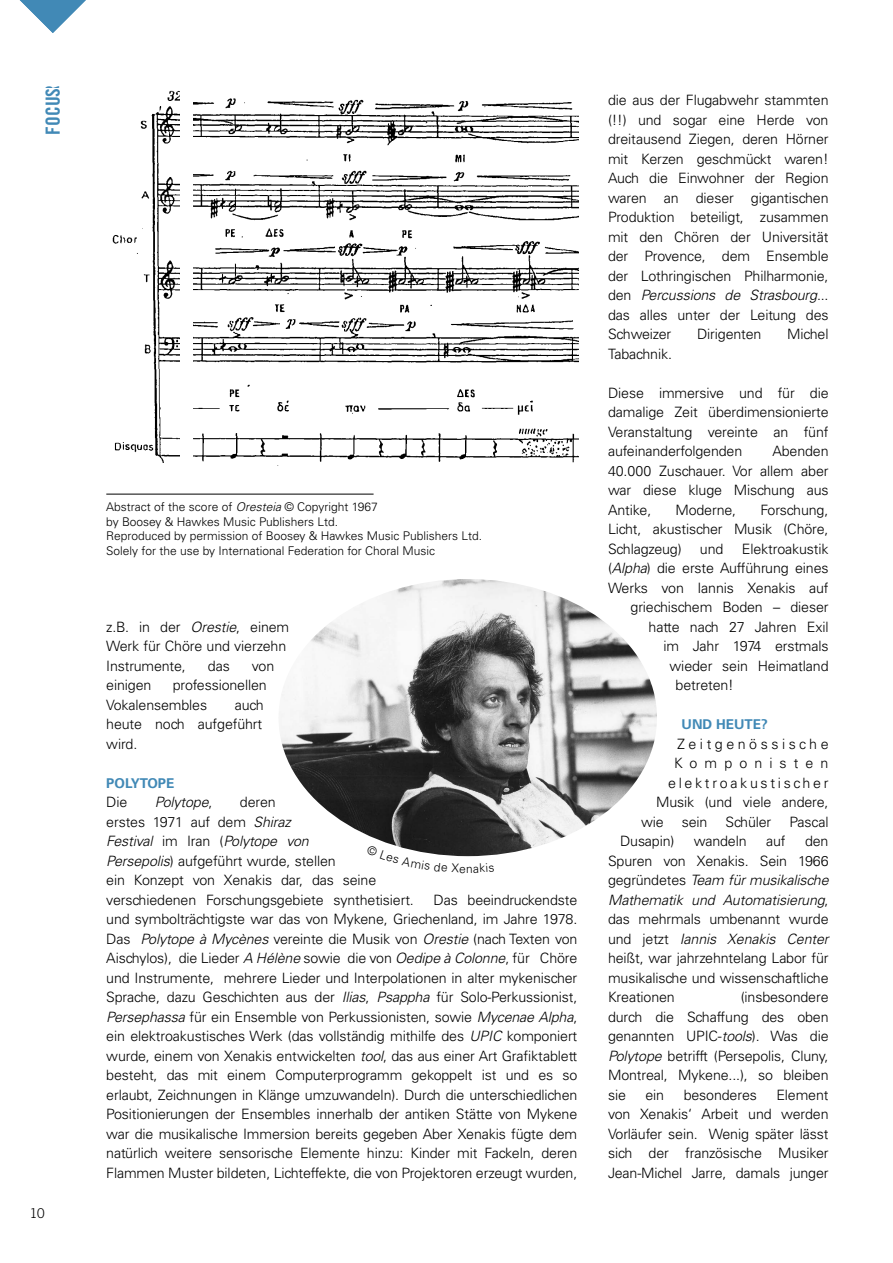
<style>
.page{position:relative;width:893px;height:1263px;background:#fff}
.page>*{position:absolute;margin:0;border:0;box-sizing:border-box;transform-origin:0 0}
.t1{font:19.5px "Trade Gothic LT Std Bd Cn 20";letter-spacing:.01em;color:#4189b6}
.t2{font:300 14.25px/19.5px "Univers LT Std";letter-spacing:-.01em;color:#000;text-align:justify}
.t3{font:300 14.25px "Univers LT Std";letter-spacing:.19em;color:#000}
.t4{font:300 14.25px "Univers LT Std";letter-spacing:.245em;color:#000}
.t5{font:300 14.25px "Univers LT Std";letter-spacing:.495em;color:#000}
.t6{font:italic 300 14.25px "Univers LT Std";letter-spacing:-.01em;color:#000}
.t7{font:700 13.5px "Univers LT Std";color:#4189b6}
.t8{font:300 13.5px "Trade Gothic LT Std";color:#000}
.t9{font:300 12px/14.4px "Univers LT Std";color:#000}
.s1{font-style:italic}
.s2{font-style:normal}
</style>
<div class="page">
<svg style="left:20px;top:0;width:66px;height:33px"></svg>
<hr style="left:106px;top:494px;width:268px;height:1px;background:#000">
<img style="left:194px;top:98px;width:384px;height:368px">
<img style="left:112px;top:90px;width:68px;height:373px">
<div style="left:106px;top:72px;width:25px;height:52px;background:#fff"></div>
<img style="left:279px;top:579px;width:378px;height:277px">
<svg style="left:366px;top:844px;width:99px;height:13px"></svg>
<h1 class="t1" style="left:40px;top:147px;width:63px;rotate:-90deg">DOSSIER</h1>
<h1 class="t1" style="left:41px;top:135px;width:49px;rotate:-90deg">FOCUS</h1>
<p class="t8" style="left:30px;top:1205px;width:17px">10</p>
<p class="t9" style="left:106px;top:500px;width:377px">Abstract of the score of <span class="s1">Oresteia</span> © Copyright 1967<br>by Boosey &amp; Hawkes Music Publishers Ltd.<br>Reproduced by permission of Boosey &amp; Hawkes Music Publishers Ltd.<br>Solely for the use by International Federation for Choral Music</p>
<p class="t2" style="left:106px;top:617px;width:184px;text-align:left">z.B. in der <span class="s1">Orestie</span>, einem<br>Werk für Chöre und vierzehn<br>Instrumente,</p>
<p class="t2" style="left:208px;top:656px;width:23px">das</p>
<p class="t2" style="left:252px;top:656px;width:24px">von</p>
<p class="t2" style="left:106px;top:675px;width:162px;text-indent:66px">professionellen<br>Vokalensembles</p>
<p class="t2" style="left:106px;top:675px;width:47px">einigen</p>
<p class="t2" style="left:106px;top:695px;width:159px;text-indent:129px">auch heute noch aufgeführt wird.</p>
<p class="t7" style="left:106px;top:775px;width:70px">POLYTOPE</p>
<p class="t2" style="left:106px;top:792px;width:23px">Die</p>
<p class="t6" style="left:155px;top:794px;width:59px">Polytope<span class="s2">,</span></p>
<p class="t2" style="left:106px;top:792px;width:309px;text-align:left;text-indent:134px">deren<br>erstes 1971 auf dem <span class="s1">Shiraz<br>Festival</span> im Iran (<span class="s1">Polytope von<br>Persepolis</span>) aufgeführt wurde, stellen<br>ein Konzept von Xenakis dar, das seine verschiedenen Forschungsgebiete synthetisiert.</p>
<p class="t9" style="left:466px;top:861px;width:8px">n</p>
<p class="t2" style="left:106px;top:890px;width:473px;text-indent:327px">Das beeindruckendste und symbolträchtigste war das von Mykene, Griechenland, im Jahre 1978.<br>Das <span class="s1">Polytope à Mycènes</span> vereinte die Musik von <span class="s1">Orestie</span> (nach Texten von Aischylos), die Lieder <span class="s1">A Hélène</span> sowie die von <span class="s1">Oedipe à Colonne</span>, für Chöre und Instrumente, mehrere Lieder und Interpolationen in alter mykenischer Sprache, dazu Geschichten aus der <span class="s1">Ilias</span>, <span class="s1">Psappha</span> für Solo-Perkussionist, <span class="s1">Persephassa</span> für ein Ensemble von Perkussionisten, sowie <span class="s1">Mycenae Alpha</span>, ein elektroakustisches Werk (das vollständig mithilfe des <span class="s1">UPIC</span> komponiert wurde, einem von Xenakis entwickelten <span class="s1">tool</span>, das aus einer Art Grafiktablett besteht, das mit einem Computerprogramm gekoppelt ist und es so erlaubt, Zeichnungen in Klänge umzuwandeln). Durch die unterschiedlichen Positionierungen der Ensembles innerhalb der antiken Stätte von Mykene war die musikalische Immersion bereits gegeben Aber Xenakis fügte dem natürlich weitere sensorische Elemente hinzu: Kinder mit Fackeln, deren Flammen Muster bildeten, Lichteffekte, die von Projektoren erzeugt wurden,</p>
<p class="t2" style="left:608px;top:90px;width:222px">die aus der Flugabwehr stammten (!!) und sogar eine Herde von dreitausend Ziegen, deren Hörner mit Kerzen geschmückt waren!<br>Auch die Einwohner der Region waren an dieser gigantischen Produktion beteiligt, zusammen mit den Chören der Universität der Provence, dem Ensemble der Lothringischen Philharmonie, den <span class="s1">Percussions de Strasbourg</span>... das alles unter der Leitung des Schweizer</p>
<p class="t2" style="left:697px;top:324px;width:66px">Dirigenten</p>
<p class="t2" style="left:787px;top:324px;width:43px">Michel</p>
<p class="t2" style="left:608px;top:344px;width:65px">Tabachnik.</p>
<p class="t2" style="left:608px;top:383px;width:222px">Diese immersive und für die damalige Zeit überdimensionierte Veranstaltung vereinte an fünf aufeinanderfolgenden</p>
<p class="t2" style="left:608px;top:441px;width:222px;text-indent:164px">Abenden 40.000 Zuschauer. Vor allem aber war diese kluge Mischung aus Antike,</p>
<p class="t2" style="left:608px;top:500px;width:222px;text-indent:152px">Forschung, Licht, akustischer Musik (Chöre, Schlagzeug)</p>
<p class="t2" style="left:675px;top:500px;width:62px">Moderne,</p>
<p class="t2" style="left:700px;top:539px;width:25px">und</p>
<p class="t2" style="left:742px;top:539px;width:88px">Elektroakustik</p>
<p class="t2" style="left:608px;top:558px;width:222px">(<span class="s1">Alpha</span>) die erste Aufführung eines</p>
<p class="t2" style="left:608px;top:578px;width:222px">Werks von Iannis Xenakis auf</p>
<p class="t2" style="left:631px;top:597px;width:199px">griechischem Boden – dieser</p>
<p class="t2" style="left:649px;top:617px;width:181px">hatte nach 27 Jahren Exil</p>
<p class="t2" style="left:664px;top:636px;width:167px">im Jahr 1974 erstmals</p>
<p class="t2" style="left:670px;top:656px;width:161px">wieder sein Heimatland</p>
<p class="t2" style="left:676px;top:675px;width:60px">betreten!</p>
<p class="t7" style="left:682px;top:717px;width:88px">UND HEUTE?</p>
<p class="t4" style="left:677px;top:735px;width:153px">Zeitgenössische</p>
<p class="t5" style="left:674px;top:755px;width:156px">Komponisten</p>
<p class="t3" style="left:668px;top:774px;width:162px">elektroakustischer</p>
<p class="t2" style="left:656px;top:792px;width:174px">Musik (und viele andere,</p>
<p class="t2" style="left:641px;top:812px;width:24px">wie</p>
<p class="t2" style="left:682px;top:812px;width:27px">sein</p>
<p class="t2" style="left:725px;top:812px;width:47px">Schüler</p>
<p class="t2" style="left:789px;top:812px;width:41px">Pascal</p>
<p class="t2" style="left:620px;top:831px;width:56px">Dusapin)</p>
<p class="t2" style="left:694px;top:831px;width:54px">wandeln</p>
<p class="t2" style="left:766px;top:831px;width:21px">auf</p>
<p class="t2" style="left:608px;top:831px;width:222px;text-indent:197px">den Spuren von Xenakis. Sein 1966 gegründetes <span class="s1">Team für musikalische Mathematik und Automatisierung</span>, das mehrmals umbenannt wurde und jetzt <span class="s1">Iannis Xenakis Center </span>heißt, war jahrzehntelang Labor für musikalische und wissenschaftliche Kreationen</p>
<p class="t2" style="left:608px;top:987px;width:222px;text-indent:133px">(insbesondere durch die Schaffung des oben genannten UPIC-<span class="s1">tools</span>). Was die <span class="s1">Polytope</span> betrifft (Persepolis, Cluny, Montreal, Mykene...), so bleiben sie</p>
<p class="t2" style="left:608px;top:1085px;width:222px;text-indent:168px">Element von Xenakis‘ Arbeit und werden Vorläufer sein. Wenig später lässt sich der französische Musiker Jean-Michel Jarre, damals junger</p>
<p class="t2" style="left:645px;top:1085px;width:20px">ein</p>
<p class="t2" style="left:684px;top:1085px;width:75px">besonderes</p>
</div>
